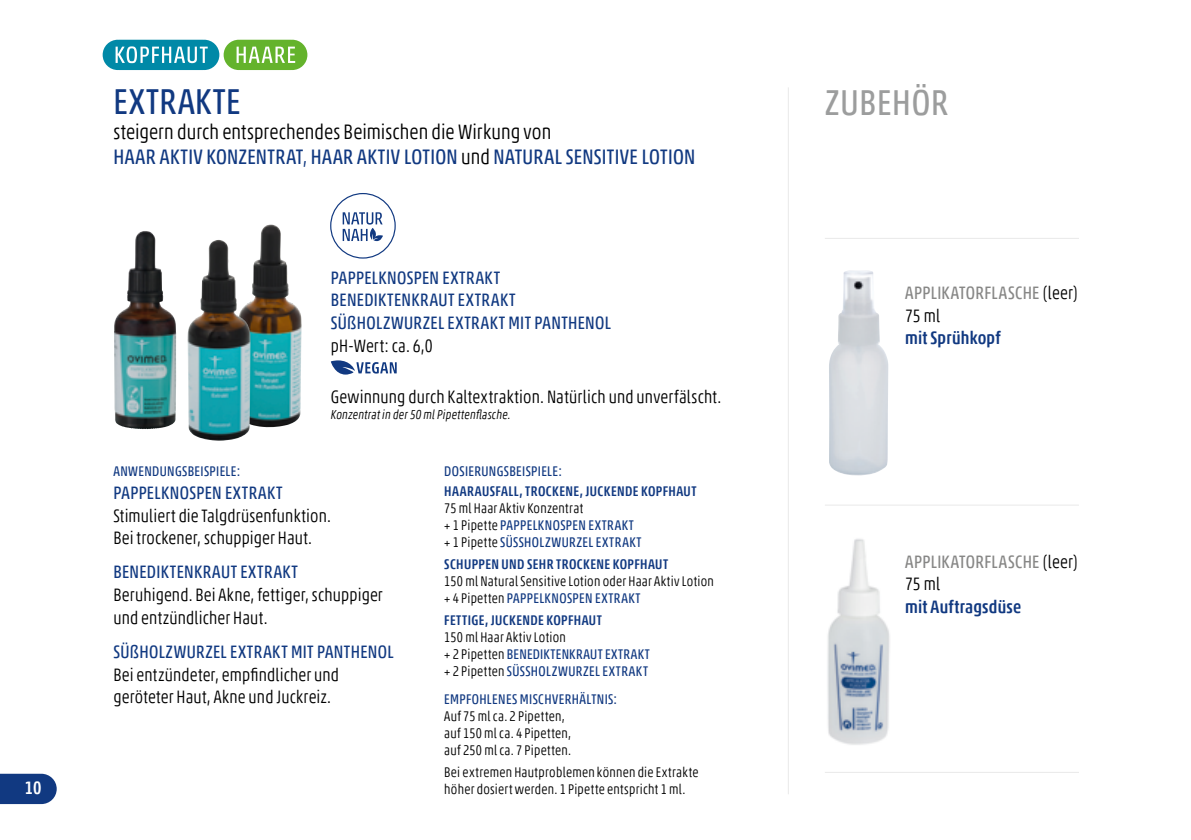
<style>
.page{position:relative;width:1191px;height:840px;background:#fff}
.page>*{position:absolute;margin:0;border:0;box-sizing:border-box;transform-origin:0 0}
.t1{font:condensed 36px "Akko Pro";letter-spacing:.025em;color:#113981}
.t2{font:condensed 36px "Akko Pro";letter-spacing:.025em;color:#9c9d9d}
.t3{font:condensed 21px/25.2px "Akko Pro";letter-spacing:.015em;color:#113981}
.t4{font:300 condensed 18px/22.6px "Akko Pro";letter-spacing:.01em;color:#000}
.t5{font:condensed 18px/22.6px "Akko Pro";letter-spacing:.025em;color:#113981}
.t6{font:condensed 18px/22.6px "Akko Pro";letter-spacing:.02em;color:#878786}
.t7{font:500 condensed 18px "Akko Pro";letter-spacing:.015em;color:#113981}
.t8{font:500 condensed 18px "Akko Pro";color:#fff}
.t9{font:300 condensed 14px/16.8px "Akko Pro";letter-spacing:.02em;color:#000}
.t10{font:condensed 14px/16.8px "Akko Pro";letter-spacing:.025em;color:#113981}
.t11{font:500 condensed 14px "Akko Pro";letter-spacing:.03em;color:#113981}
.t12{font:italic 300 condensed 13px "Akko Pro";letter-spacing:.02em;color:#000}
.s1{font-weight:300;color:#000}
.s2{font-weight:300}
.s3{font-weight:400;color:#113981}
</style>
<div class="page">
<svg style="left:103px;top:40px;width:204px;height:30px"></svg>
<svg style="left:331px;top:360px;width:66px;height:14px"></svg>
<svg style="left:0;top:773px;width:57px;height:30px;background:#24498b"></svg>
<img style="left:251px;top:224px;width:51px;height:203px">
<img style="left:114px;top:231px;width:62px;height:198px">
<img style="left:187px;top:240px;width:64px;height:200px">
<hr style="left:788px;top:87px;width:1px;height:706px;background:#e9e9e9">
<img style="left:829px;top:270px;width:59px;height:206px">
<img style="left:827px;top:539px;width:63px;height:206px">
<hr style="left:825px;top:238px;width:254px;height:1px;background:#e9e9e9">
<hr style="left:825px;top:504px;width:254px;height:1px;background:#e9e9e9">
<hr style="left:825px;top:771px;width:254px;height:1px;background:#e9e9e9">
<div style="left:330px;top:193px;width:66px;height:65px;border:1px solid #113981;border-radius:50%"></div>
<svg style="left:343px;top:212px;width:40px;height:29px"></svg>
<p class="t8" style="left:25px;top:776px;width:18px">10</p>
<h1 class="t1" style="left:113px;top:79px;width:129px">EXTRAKTE</h1>
<h2 class="t3" style="left:113px;top:119px;width:583px"><span class="s1">steigern durch entsprechendes Beimischen die Wirkung von<br></span>HAAR AKTIV KONZENTRAT<span class="s2">,</span> HAAR AKTIV LOTION <span class="s1">und</span> NATURAL SENSITIVE LOTION</h2>
<p class="t5" style="left:331px;top:266px;width:282px">PAPPELKNOSPEN EXTRAKT<br>BENEDIKTENKRAUT EXTRAKT<br>SÜßHOLZWURZEL EXTRAKT MIT PANTHENOL</p>
<p class="t4" style="left:331px;top:334px;width:103px">pH-Wert: ca. 6,0</p>
<p class="t4" style="left:331px;top:385px;width:392px">Gewinnung durch Kaltextraktion. Natürlich und unverfälscht.</p>
<p class="t12" style="left:331px;top:406px;width:181px">Konzentrat in der 50 ml Pipettenflasche.</p>
<p class="t10" style="left:113px;top:463px;width:128px">ANWENDUNGSBEISPIELE:</p>
<p class="t5" style="left:113px;top:481px;width:171px">PAPPELKNOSPEN EXTRAKT</p>
<p class="t4" style="left:113px;top:504px;width:219px">Stimuliert die Talgdrüsenfunktion.<br>Bei trockener, schuppiger Haut.</p>
<p class="t5" style="left:113px;top:560px;width:186px">BENEDIKTENKRAUT EXTRAKT</p>
<p class="t4" style="left:113px;top:583px;width:271px">Beruhigend. Bei Akne, fettiger, schuppiger und entzündlicher Haut.</p>
<p class="t5" style="left:113px;top:640px;width:282px">SÜßHOLZWURZEL EXTRAKT MIT PANTHENOL</p>
<p class="t4" style="left:113px;top:662px;width:227px">Bei entzündeter, empfindlicher und geröteter Haut, Akne und Juckreiz.</p>
<p class="t10" style="left:444px;top:463px;width:119px">DOSIERUNGSBEISPIELE:</p>
<p class="t11" style="left:444px;top:482px;width:254px">HAARAUSFALL, TROCKENE, JUCKENDE KOPFHAUT</p>
<p class="t9" style="left:444px;top:499px;width:199px">75 ml Haar Aktiv Konzentrat<br>+ 1 Pipette <span class="s3">PAPPELKNOSPEN EXTRAKT </span>+ 1 Pipette <span class="s3">SÜSSHOLZWURZEL EXTRAKT</span></p>
<p class="t11" style="left:444px;top:555px;width:225px">SCHUPPEN UND SEHR TROCKENE KOPFHAUT</p>
<p class="t9" style="left:444px;top:572px;width:271px">150 ml Natural Sensitive Lotion oder Haar Aktiv Lotion + 4 Pipetten <span class="s3">PAPPELKNOSPEN EXTRAKT</span></p>
<p class="t11" style="left:444px;top:611px;width:159px">FETTIGE, JUCKENDE KOPFHAUT</p>
<p class="t10" style="left:444px;top:628px;width:207px"><span class="s1">150 ml Haar Aktiv Lotion<br>+ 2 Pipetten</span> BENEDIKTENKRAUT EXTRAKT <span class="s1">+ 2 Pipetten</span> SÜSSHOLZWURZEL EXTRAKT</p>
<p class="t10" style="left:444px;top:690px;width:174px">EMPFOHLENES MISCHVERHÄLTNIS:</p>
<p class="t9" style="left:444px;top:707px;width:128px">Auf 75 ml ca. 2 Pipetten, auf 150 ml ca. 4 Pipetten, auf 250 ml ca. 7 Pipetten.</p>
<p class="t9" style="left:444px;top:763px;width:256px">Bei extremen Hautproblemen können die Extrakte höher dosiert werden. 1 Pipette entspricht 1 ml.</p>
<h1 class="t2" style="left:825px;top:81px;width:125px">ZUBEHÖR</h1>
<p class="t6" style="left:905px;top:281px;width:174px">APPLIKATORFLASCHE <span class="s1">(leer)<br>75 ml</span></p>
<p class="t7" style="left:905px;top:327px;width:97px">mit Sprühkopf</p>
<p class="t6" style="left:905px;top:549px;width:174px">APPLIKATORFLASCHE <span class="s1">(leer)<br>75 ml</span></p>
<p class="t7" style="left:905px;top:595px;width:117px">mit Auftragsdüse</p>
</div>
